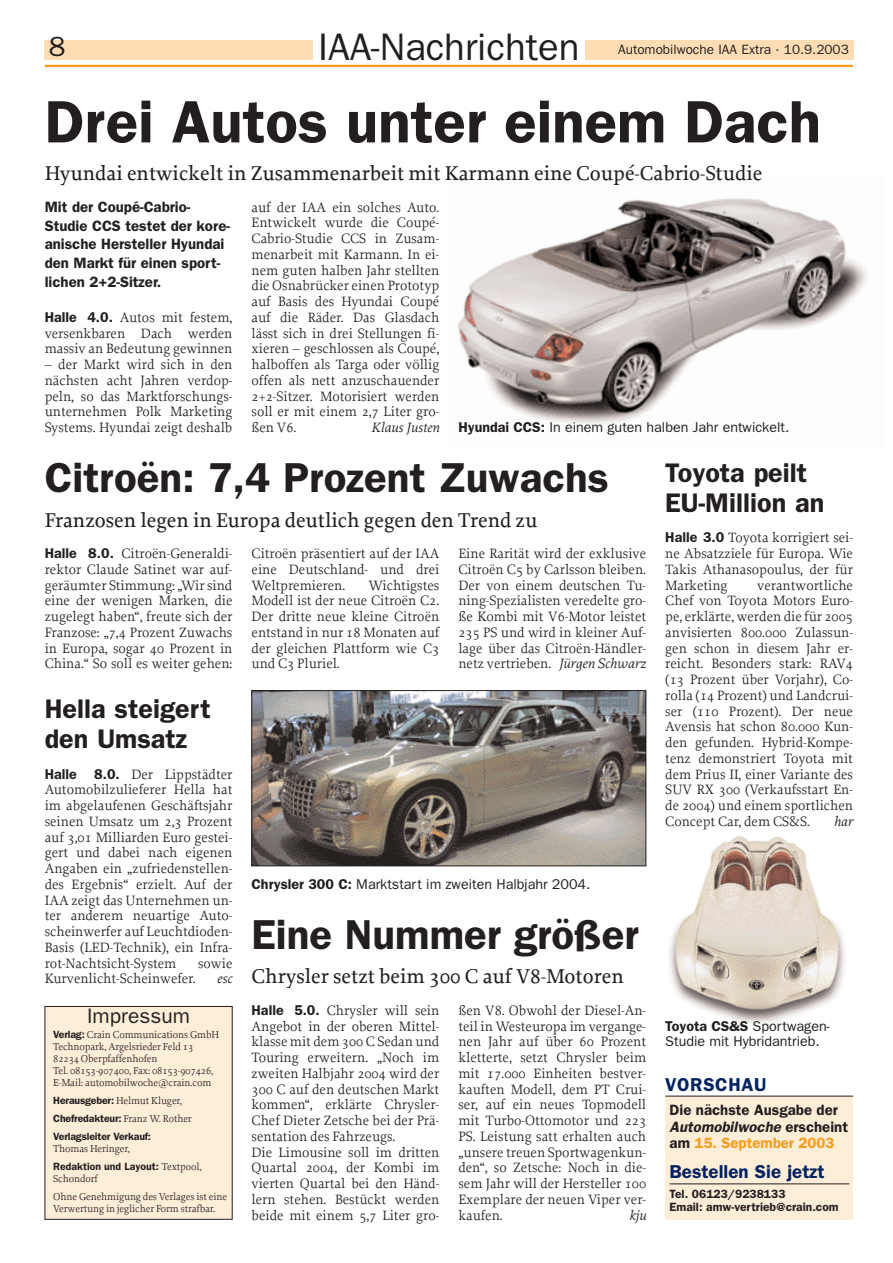
<style>
.page{position:relative;width:893px;height:1263px;background:#fff}
.page>*{position:absolute;margin:0;border:0;box-sizing:border-box;transform-origin:0 0}
.t1{font:600 60px "Franklin Gothic";color:#231f20}
.t2{font:600 42px "Franklin Gothic";color:#231f20}
.t3{font:38.4px "Franklin Gothic";color:#231f20}
.t4{font:27.75px "Franklin Gothic";color:#231f20}
.t5{font:600 27px/30px "Franklin Gothic";color:#231f20}
.t6{font:500 21px "Proforma";color:#231f20}
.t7{font:21px "Franklin Gothic";color:#231f20}
.t8{font:600 18.75px "Franklin Gothic";color:#002361}
.t9{font:600 18.75px "Franklin Gothic";letter-spacing:.035em;color:#002361}
.t10{font:600 15px/18.8px "Franklin Gothic";color:#231f20}
.t11{font:14.25px/15.8px "Proforma";color:#231f20;text-align:justify}
.t12{font:14.25px/15.8px "Franklin Gothic";color:#231f20}
.t13{font:italic 14.25px "Proforma";color:#231f20}
.t14{font:13.5px "Franklin Gothic";color:#231f20}
.t15{font:600 12px/13.5px "Franklin Gothic";color:#231f20}
.t16{font:10.5px/12px "Proforma";letter-spacing:-.01em;color:#231f20}
.t17{font:600 10.5px/18px "Franklin Gothic";letter-spacing:-.01em;color:#231f20}
.s1{font-family:"Franklin Gothic";font-weight:600}
.s2{font-weight:600}
.s3{font-family:"Proforma";font-weight:400}
.s4{font-style:italic}
.s5{color:#f89c1c}
</style>
<div class="page">
<img style="left:668px;top:836px;width:178px;height:188px">
<img style="left:253px;top:692px;width:391px;height:172px">
<div style="left:251px;top:690px;width:395px;height:176px;border:1px solid #231f20"></div>
<img style="left:458px;top:198px;width:410px;height:227px">
<div style="left:585px;top:40px;width:268px;height:20px;background:#feddb4"></div>
<div style="left:45px;top:40px;width:268px;height:20px;background:#feddb4"></div>
<hr style="left:45px;top:65px;width:808px;height:2px;background:#f89c1c">
<div style="left:665px;top:1096px;width:188px;height:124px;background:#feeed8"></div>
<hr style="left:665px;top:1096px;width:188px;height:1px;background:#231f20">
<hr style="left:669px;top:1184px;width:180px;height:1px;background:#231f20">
<div style="left:45px;top:1006px;width:187px;height:213px;background:#feeed8"></div>
<div style="left:45px;top:1006px;width:187px;height:214px;border:1px solid #231f20"></div>
<h3 class="t3" style="left:318px;top:33px;width:263px">IAA-Nachrichten</h3>
<h3 class="t4" style="left:49px;top:37px;width:18px">8</h3>
<p class="t14" style="left:618px;top:45px;width:232px">Automobilwoche IAA Extra · 10.9.2003</p>
<h1 class="t1" style="left:45px;top:101px;width:777px">Drei Autos unter einem Dach</h1>
<h3 class="t6" style="left:45px;top:165px;width:719px">Hyundai entwickelt in Zusammenarbeit mit Karmann eine Coupé-Cabrio-Studie</h3>
<p class="t10" style="left:45px;top:199px;width:187px">Mit der Coupé-Cabrio-<br>Studie CCS testet der kore&shy;anische Hersteller Hyundai den Markt für einen sport&shy;lichen 2+2-Sitzer.</p>
<p class="t11" style="left:45px;top:311px;width:189px"><span class="s1">Halle 4.0.</span> Autos mit festem, versenkbaren Dach werden massiv an Bedeutung gewinnen</p>
<p class="t11" style="left:45px;top:358px;width:189px">– der Markt wird sich in den nächsten acht Jahren verdop&shy;peln, so das Marktforschungs&shy;unternehmen Polk Marketing Systems. Hyundai zeigt deshalb</p>
<p class="t11" style="left:251px;top:200px;width:189px">auf der IAA ein solches Auto.<br>Entwickelt wurde die Coupé-Cabrio-Studie CCS in Zusam&shy;menarbeit mit Karmann. In ei&shy;nem guten halben Jahr stellten die Osnabrücker einen Prototyp auf Basis des Hyundai Coupé auf die Räder. Das Glasdach lässt sich in drei Stellungen fi&shy;xieren – geschlossen als Coupé, halboffen als Targa oder völlig offen als nett anzuschauender 2+2-Sitzer. Motorisiert werden soll er mit einem 2,7 Liter gro&shy;ßen V6.</p>
<p class="t13" style="left:371px;top:422px;width:70px">Klaus Justen</p>
<p class="t12" style="left:458px;top:421px;width:332px"><span class="s2">Hyundai CCS:</span> In einem guten halben Jahr entwickelt.</p>
<h2 class="t2" style="left:45px;top:464px;width:565px">Citroën: 7,4 Prozent Zuwachs</h2>
<h3 class="t6" style="left:45px;top:511px;width:494px">Franzosen legen in Europa deutlich gegen den Trend zu</h3>
<p class="t11" style="left:45px;top:547px;width:189px"><span class="s1">Halle 8.0.</span> Citroën-Generaldi&shy;rektor Claude Satinet war auf&shy;geräumter Stimmung: „Wir sind eine der wenigen Marken, die zugelegt haben“, freute sich der Franzose: „7,4 Prozent Zuwachs in Europa, sogar 40 Prozent in China.“ So soll es weiter gehen:</p>
<h3 class="t5" style="left:45px;top:696px;width:167px">Hella steigert den Umsatz</h3>
<p class="t11" style="left:45px;top:767px;width:189px"><span class="s1">Halle 8.0.</span> Der Lippstädter Automobilzulieferer Hella hat im abgelaufenen Geschäftsjahr seinen Umsatz um 2,3 Prozent auf 3,01 Milliarden Euro gestei&shy;gert und dabei nach eigenen Angaben ein „zufriedenstellen&shy;des Ergebnis“ erzielt. Auf der IAA zeigt das Unternehmen un&shy;ter anderem neuartige Auto&shy;scheinwerfer auf Leuchtdioden-Basis (LED-Technik), ein Infra&shy;rot-Nachtsicht-System</p>
<p class="t11" style="left:198px;top:956px;width:36px">sowie</p>
<p class="t11" style="left:45px;top:972px;width:153px">Kurvenlicht-Scheinwefer.</p>
<p class="t13" style="left:217px;top:973px;width:17px">esc</p>
<h3 class="t7" style="left:87px;top:1009px;width:104px">Impressum</h3>
<p class="t16" style="left:53px;top:1030px;width:167px"><span class="s1">Verlag:</span> Crain Communications GmbH Technopark, Argelsrieder Feld 13<br>82234 Oberpfaffenhofen<br>Tel. 08153-907400, Fax: 08153-907426, E-Mail: automobilwoche@crain.com</p>
<p class="t16" style="left:53px;top:1096px;width:130px"><span class="s1">Herausgeber:</span> Helmut Kluger,</p>
<p class="t17" style="left:53px;top:1111px;width:140px">Chefredakteur: <span class="s3">Franz W. Rother<br></span>Verlagsleiter Verkauf:</p>
<p class="t16" style="left:53px;top:1144px;width:78px">Thomas Heringer,</p>
<p class="t17" style="left:53px;top:1159px;width:150px">Redaktion und Layout: <span class="s3">Textpool,</span></p>
<p class="t16" style="left:53px;top:1171px;width:175px;line-height:18px">Schondorf<br>Ohne Genehmigung des Verlages ist eine</p>
<p class="t16" style="left:53px;top:1204px;width:164px">Verwertung in jeglicher Form strafbar.</p>
<p class="t11" style="left:251px;top:547px;width:189px">Citroën präsentiert auf der IAA eine Deutschland- und drei Weltpremieren.</p>
<p class="t11" style="left:251px;top:578px;width:189px;text-indent:117px">Wichtigstes Modell ist der neue Citroën C2.<br>Der dritte neue kleine Citroën entstand in nur 18 Monaten auf der gleichen Plattform wie C3 und C3 Pluriel.</p>
<p class="t11" style="left:458px;top:547px;width:189px">Eine Rarität wird der exklusive Citroën C5 by Carlsson bleiben.<br>Der von einem deutschen Tu&shy;ning-Spezialisten veredelte gro&shy;ße Kombi mit V6-Motor leistet 235 PS und wird in kleiner Auf&shy;lage über das Citroën-Händler&shy;netz vertrieben. <span class="s4">Jürgen Schwarz</span></p>
<p class="t12" style="left:251px;top:877px;width:340px"><span class="s2">Chrysler 300 C:</span> Marktstart im zweiten Halbjahr 2004.</p>
<h2 class="t2" style="left:251px;top:920px;width:389px">Eine Nummer größer</h2>
<h3 class="t6" style="left:251px;top:968px;width:373px">Chrysler setzt beim 300 C auf V8-Motoren</h3>
<p class="t11" style="left:251px;top:1004px;width:189px;text-align:left"><span class="s1">Halle 5.0.</span> Chrysler will sein<br>Angebot in der oberen Mittel&shy;klasse mit dem 300 C Sedan und<br>Touring erweitern. „Noch im zweiten Halbjahr 2004 wird der<br>300 C auf den deutschen Markt kommen“, erklärte Chrysler-<br>Chef Dieter Zetsche bei der Prä&shy;sentation des Fahrzeugs.<br>Die Limousine soll im dritten<br>Quartal 2004, der Kombi im vierten Quartal bei den Händ&shy;lern stehen. Bestückt werden beide mit einem 5,7 Liter gro-</p>
<p class="t11" style="left:458px;top:1004px;width:189px">ßen V8. Obwohl der Diesel-An&shy;teil in Westeuropa im vergange&shy;nen Jahr auf über 60 Prozent kletterte, setzt Chrysler beim mit 17.000 Einheiten bestver&shy;kauften Modell, dem PT Crui&shy;ser, auf ein neues Topmodell mit Turbo-Ottomotor und 223<br>PS. Leistung satt erhalten auch „unsere treuen Sportwagenkun&shy;den“, so Zetsche: Noch in die&shy;sem Jahr will der Hersteller 100<br>Exemplare der neuen Viper ver&shy;kaufen.</p>
<p class="t13" style="left:629px;top:1209px;width:18px">kju</p>
<h3 class="t5" style="left:665px;top:460px;width:160px">Toyota peilt<br>EU-Million an</h3>
<p class="t11" style="left:665px;top:531px;width:189px"><span class="s1">Halle 3.0</span> Toyota korrigiert sei&shy;ne Absatzziele für Europa. Wie Takis Athanasopoulus, der für Marketing</p>
<p class="t11" style="left:665px;top:578px;width:189px;text-indent:92px">verantwortliche Chef von Toyota Motors Euro&shy;pe, erklärte, werden die für 2005 anvisierten 800.000 Zulassun&shy;gen schon in diesem Jahr er&shy;reicht. Besonders stark: RAV4 (13 Prozent über Vorjahr), Co&shy;rolla (14 Prozent) und Landcrui&shy;ser (110 Prozent). Der neue Avensis hat schon 80.000 Kun&shy;den gefunden. Hybrid-Kompe&shy;tenz demonstriert Toyota mit dem Prius II, einer Variante des SUV RX 300 (Verkaufsstart En&shy;de 2004) und einem sportlichen Concept Car, dem CS&amp;S.</p>
<p class="t13" style="left:833px;top:816px;width:21px">har</p>
<p class="t12" style="left:665px;top:1019px;width:166px"><span class="s2">Toyota CS&amp;S</span> Sportwagen-<br>Studie mit Hybridantrieb.</p>
<h3 class="t9" style="left:665px;top:1078px;width:103px">VORSCHAU</h3>
<p class="t10" style="left:669px;top:1103px;width:180px;line-height:16.5px">Die nächste Ausgabe der<br><span class="s4">Automobilwoche</span> erscheint am <span class="s5">15. September 2003</span></p>
<h3 class="t8" style="left:669px;top:1166px;width:156px">Bestellen Sie jetzt</h3>
<p class="t15" style="left:669px;top:1188px;width:171px">Tel. 06123/9238133<br>Email: amw-vertrieb@crain.com</p>
</div>
